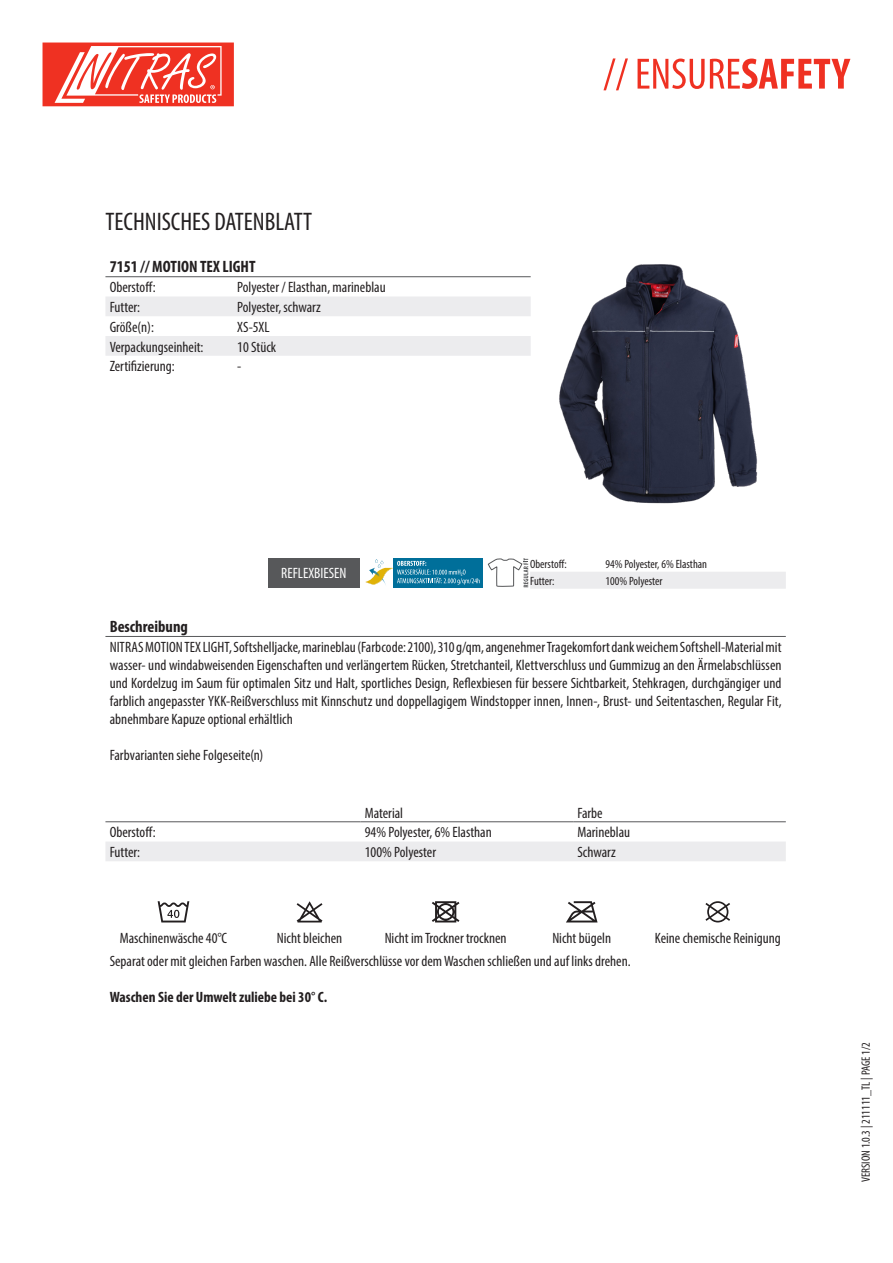
<style>
.page{position:relative;width:893px;height:1263px;background:#fff}
.page>*{position:absolute;margin:0;border:0;box-sizing:border-box;transform-origin:0 0}
.t1{font:condensed 25.5px "Myriad Pro";color:#231f20}
.t2{font:700 condensed 16.5px "Myriad Pro";color:#231f20}
.Headline_Nitras{font:condensed 15px/18px "Myriad Pro";color:#231f20;text-align:justify}
.t3{font:700 condensed 15px "Myriad Pro";color:#231f20}
.t4{font:condensed 15px "Myriad Pro";color:#fff}
.t5{font:condensed 12px "Myriad Pro";color:#231f20}
</style>
<div class="page">
<svg style="left:603px;top:58px;width:247px;height:32px"></svg>
<svg style="left:43px;top:43px;width:191px;height:63px"></svg>
<svg style="left:105px;top:297px;width:426px;height:59px"></svg>
<hr style="left:105px;top:276px;width:128px;height:1px;background:#57585a">
<hr style="left:233px;top:276px;width:298px;height:1px;background:#57585a">
<img style="left:559px;top:264px;width:199px;height:240px">
<div style="left:268px;top:558px;width:92px;height:30px;background:#57585a"></div>
<div style="left:394px;top:558px;width:89px;height:30px;background:#006f9a"></div>
<svg style="left:365px;top:559px;width:115px;height:29px"></svg>
<svg style="left:487px;top:558px;width:299px;height:31px"></svg>
<hr style="left:105px;top:636px;width:681px;height:1px;background:#57585a">
<svg style="left:105px;top:822px;width:681px;height:39px"></svg>
<hr style="left:105px;top:821px;width:256px;height:1px;background:#57585a">
<hr style="left:361px;top:821px;width:212px;height:1px;background:#57585a">
<hr style="left:573px;top:821px;width:213px;height:1px;background:#57585a">
<svg style="left:158px;top:901px;width:31px;height:21px"></svg>
<svg style="left:297px;top:901px;width:25px;height:21px"></svg>
<svg style="left:432px;top:901px;width:27px;height:21px"></svg>
<svg style="left:566px;top:901px;width:32px;height:21px"></svg>
<svg style="left:705px;top:901px;width:25px;height:21px"></svg>
<p class="t1" style="left:105px;top:206px;width:208px">TECHNISCHES DATENBLATT</p>
<p class="t2" style="left:110px;top:257px;width:147px">7151 // MOTION TEX LIGHT</p>
<p class="Headline_Nitras" style="left:110px;top:278px;width:47px">Oberstoff:</p>
<p class="Headline_Nitras" style="left:237px;top:278px;width:150px">Polyester / Elasthan, marineblau</p>
<p class="Headline_Nitras" style="left:110px;top:298px;width:32px">Futter:</p>
<p class="Headline_Nitras" style="left:237px;top:298px;width:85px">Polyester, schwarz</p>
<p class="Headline_Nitras" style="left:110px;top:318px;width:46px">Größe(n):</p>
<p class="Headline_Nitras" style="left:237px;top:318px;width:34px">XS-5XL</p>
<p class="Headline_Nitras" style="left:110px;top:337px;width:95px">Verpackungseinheit:</p>
<p class="Headline_Nitras" style="left:237px;top:337px;width:40px">10 Stück</p>
<p class="Headline_Nitras" style="left:110px;top:357px;width:67px">Zertifizierung:</p>
<p class="Headline_Nitras" style="left:237px;top:357px;width:6px">-</p>
<p class="t4" style="left:281px;top:564px;width:67px">REFLEXBIESEN</p>
<p class="t5" style="left:530px;top:556px;width:38px">Oberstoff:</p>
<p class="t5" style="left:605px;top:556px;width:103px">94% Polyester, 6% Elasthan</p>
<p class="t5" style="left:530px;top:573px;width:26px">Futter:</p>
<p class="t5" style="left:605px;top:573px;width:58px">100% Polyester</p>
<p class="t2" style="left:110px;top:616px;width:80px">Beschreibung</p>
<p class="Headline_Nitras" style="left:110px;top:638px;width:673px">NITRAS MOTION TEX LIGHT, Softshelljacke, marineblau (Farbcode: 2100), 310 g/qm, angenehmer Tragekomfort dank weichem Softshell-Material mit wasser- und windabweisenden Eigenschaften und verlängertem Rücken, Stretchanteil, Klettverschluss und Gummizug an den Ärmelabschlüssen und Kordelzug im Saum für optimalen Sitz und Halt, sportliches Design, Reflexbiesen für bessere Sichtbarkeit, Stehkragen, durchgängiger und farblich angepasster YKK-Reißverschluss mit Kinnschutz und doppellagigem Windstopper innen, Innen-, Brust- und Seitentaschen, Regular Fit, abnehmbare Kapuze optional erhältlich</p>
<p class="Headline_Nitras" style="left:110px;top:746px;width:155px">Farbvarianten siehe Folgeseite(n)</p>
<p class="Headline_Nitras" style="left:365px;top:803px;width:40px">Material</p>
<p class="Headline_Nitras" style="left:577px;top:803px;width:27px">Farbe</p>
<p class="Headline_Nitras" style="left:110px;top:823px;width:47px">Oberstoff:</p>
<p class="Headline_Nitras" style="left:365px;top:823px;width:128px">94% Polyester, 6% Elasthan</p>
<p class="Headline_Nitras" style="left:577px;top:823px;width:54px">Marineblau</p>
<p class="Headline_Nitras" style="left:110px;top:843px;width:32px">Futter:</p>
<p class="Headline_Nitras" style="left:365px;top:843px;width:73px">100% Polyester</p>
<p class="Headline_Nitras" style="left:577px;top:843px;width:40px">Schwarz</p>
<p class="Headline_Nitras" style="left:120px;top:929px;width:109px">Maschinenwäsche 40°C</p>
<p class="Headline_Nitras" style="left:277px;top:929px;width:67px">Nicht bleichen</p>
<p class="Headline_Nitras" style="left:385px;top:929px;width:123px">Nicht im Trockner trocknen</p>
<p class="Headline_Nitras" style="left:552px;top:929px;width:60px">Nicht bügeln</p>
<p class="Headline_Nitras" style="left:655px;top:929px;width:128px">Keine chemische Reinigung</p>
<p class="Headline_Nitras" style="left:110px;top:951px;width:522px">Separat oder mit gleichen Farben waschen. Alle Reißverschlüsse vor dem Waschen schließen und auf links drehen.</p>
<p class="t3" style="left:110px;top:987px;width:219px">Waschen Sie der Umwelt zuliebe bei 30° C.</p>
<p class="t5" style="left:859px;top:1182px;width:141px;rotate:-90deg">VERSION 1.0.3 | 211111_TL | PAGE 1/2</p>
</div>
